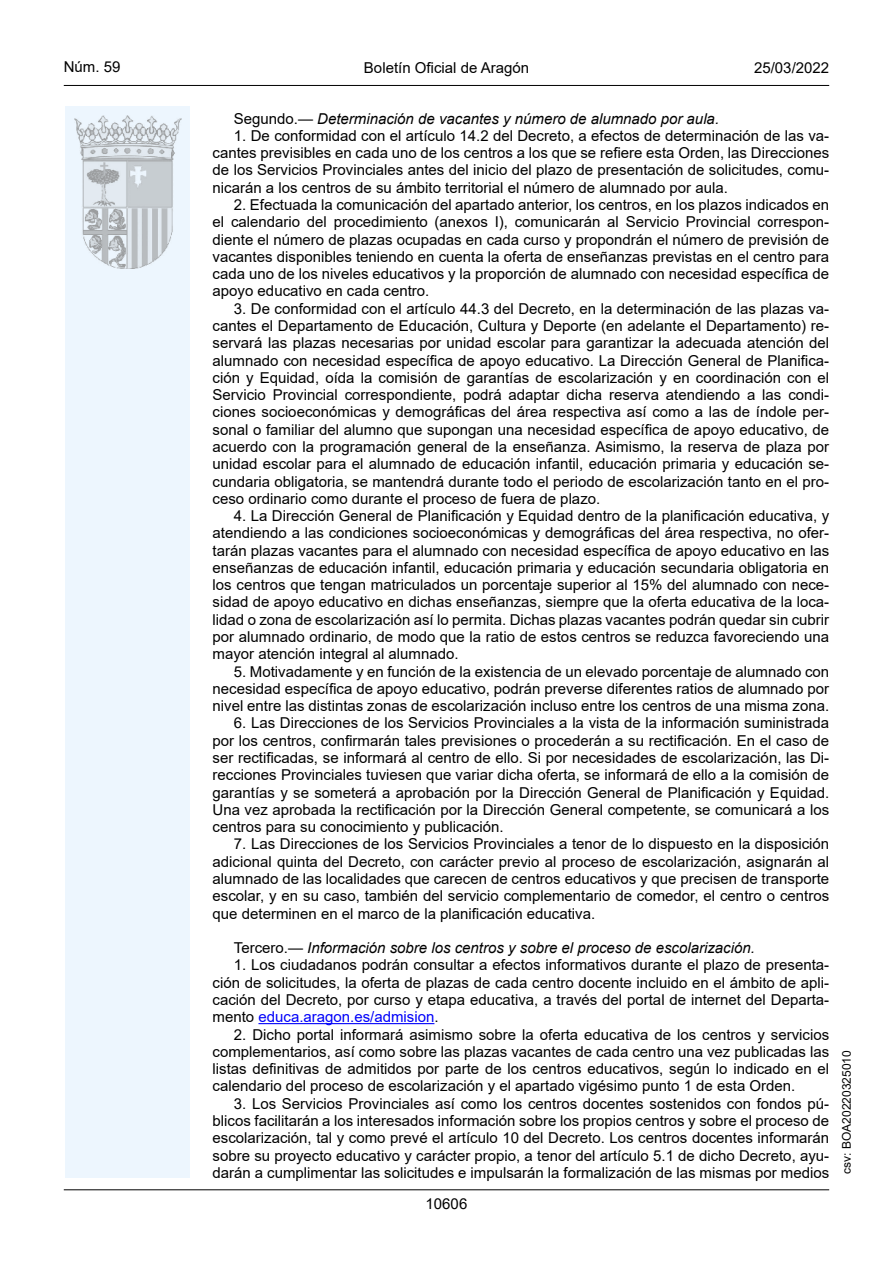
<style>
.page{position:relative;width:893px;height:1263px;background:#fff}
.page>*{position:absolute;margin:0;border:0;box-sizing:border-box;transform-origin:0 0}
.inicio_de_parrafo{font:15px/17.2px "Arial";color:#000;text-align:justify}
.inicio_de_parrafo-2{font:italic 15px "Arial";color:#000}
.estilo_head-c{font:15px "Arial";color:#000}
.estilo_head-d{font:15px "Arial MT2";color:#000}
.estilo_head-i{font:15px "Arial MT2";color:#000}
.numero_pagina{font:15px "Arial MT2";color:#000}
.estilo_head-i-2{font:12px "Arial MT2";color:#000}
.s1{font-style:normal}
.s2{font-family:"Arial MT2"}
.s3{color:#0000fa}
</style>
<div class="page">
<div style="left:65px;top:106px;width:125px;height:1072px;background:#edf6fe"></div>
<img style="left:75px;top:115px;width:106px;height:153px">
<hr style="left:64px;top:85px;width:765px;height:1px;background:#000">
<hr style="left:64px;top:1189px;width:765px;height:1px;background:#000">
<hr style="left:258px;top:1023px;width:176px;height:1px;background:#0000fa">
<p class="estilo_head-i" style="left:64px;top:57px;width:58px">Núm. 59</p>
<p class="estilo_head-c" style="left:364px;top:57px;width:167px">Boletín Oficial de Aragón</p>
<p class="estilo_head-d" style="left:754px;top:57px;width:77px">25/03/2022</p>
<p class="inicio_de_parrafo-2" style="left:234px;top:109px;width:487px"><span class="s1">Segundo.—</span> Determinación de vacantes y número de alumnado por aula.</p>
<p class="inicio_de_parrafo" style="left:213px;top:127px;width:618px;text-indent:21px">1. De conformidad con el artículo 14.2 del Decreto, a efectos de determinación de las va&shy;cantes previsibles en cada uno de los centros a los que se refiere esta Orden, las Direcciones de los Servicios Provinciales antes del inicio del plazo de presentación de solicitudes, comu&shy;nicarán a los centros de su ámbito territorial el número de alumnado por aula.</p>
<p class="inicio_de_parrafo" style="left:213px;top:196px;width:618px;text-indent:21px">2. Efectuada la comunicación del apartado anterior, los centros, en los plazos indicados en el calendario del procedimiento (anexos I), comunicarán al Servicio Provincial correspon&shy;diente el número de plazas ocupadas en cada curso y propondrán el número de previsión de vacantes disponibles teniendo en cuenta la oferta de enseñanzas previstas en el centro para cada uno de los niveles educativos y la proporción de alumnado con necesidad específica de apoyo educativo en cada centro.</p>
<p class="inicio_de_parrafo" style="left:213px;top:300px;width:618px;text-indent:21px">3. De conformidad con el artículo 44.3 del Decreto, en la determinación de las plazas va&shy;cantes el Departamento de Educación, Cultura y Deporte (en adelante el Departamento) re&shy;servará las plazas necesarias por unidad escolar para garantizar la adecuada atención del alumnado con necesidad específica de apoyo educativo. La Dirección General de Planifica&shy;ción y Equidad, oída la comisión de garantías de escolarización y en coordinación con el Servicio Provincial correspondiente, podrá adaptar dicha reserva atendiendo a las condi&shy;ciones socioeconómicas y demográficas del área respectiva así como a las de índole per&shy;sonal o familiar del alumno que supongan una necesidad específica de apoyo educativo, de acuerdo con la programación general de la enseñanza. Asimismo, la reserva de plaza por unidad escolar para el alumnado de educación infantil, educación primaria y educación se&shy;cundaria obligatoria, se mantendrá durante todo el periodo de escolarización tanto en el pro&shy;ceso ordinario como durante el proceso de fuera de plazo.</p>
<p class="inicio_de_parrafo" style="left:213px;top:507px;width:618px;text-indent:21px">4. La Dirección General de Planificación y Equidad dentro de la planificación educativa, y atendiendo a las condiciones socioeconómicas y demográficas del área respectiva, no ofer&shy;tarán plazas vacantes para el alumnado con necesidad específica de apoyo educativo en las enseñanzas de educación infantil, educación primaria y educación secundaria obligatoria en los centros que tengan matriculados un porcentaje superior al 15% del alumnado con nece&shy;sidad de apoyo educativo en dichas enseñanzas, siempre que la oferta educativa de la loca&shy;lidad o zona de escolarización así lo permita. Dichas plazas vacantes podrán quedar sin cubrir por alumnado ordinario, de modo que la ratio de estos centros se reduzca favoreciendo una mayor atención integral al alumnado.</p>
<p class="inicio_de_parrafo" style="left:213px;top:663px;width:618px;text-indent:21px">5. Motivadamente y en función de la existencia de un elevado porcentaje de alumnado con necesidad específica de apoyo educativo, podrán preverse diferentes ratios de alumnado por nivel entre las distintas zonas de escolarización incluso entre los centros de una misma zona.</p>
<p class="inicio_de_parrafo" style="left:213px;top:714px;width:618px;text-indent:21px">6. Las Direcciones de los Servicios Provinciales a la vista de la información suministrada por los centros, confirmarán tales previsiones o procederán a su rectificación. En el caso de ser rectificadas, se informará al centro de ello. Si por necesidades de escolarización, las Di&shy;recciones Provinciales tuviesen que variar dicha oferta, se informará de ello a la comisión de garantías y se someterá a aprobación por la Dirección General de Planificación y Equidad.<br>Una vez aprobada la rectificación por la Dirección General competente, se comunicará a los centros para su conocimiento y publicación.</p>
<p class="inicio_de_parrafo" style="left:213px;top:835px;width:618px;text-indent:21px">7. Las Direcciones de los Servicios Provinciales a tenor de lo dispuesto en la disposición adicional quinta del Decreto, con carácter previo al proceso de escolarización, asignarán al alumnado de las localidades que carecen de centros educativos y que precisen de transporte escolar, y en su caso, también del servicio complementario de comedor, el centro o centros que determinen en el marco de la planificación educativa.</p>
<p class="inicio_de_parrafo-2" style="left:234px;top:938px;width:523px"><span class="s1">Tercero.—</span> Información sobre los centros y sobre el proceso de escolarización.</p>
<p class="inicio_de_parrafo" style="left:213px;top:956px;width:618px;text-indent:21px">1. Los ciudadanos podrán consultar a efectos informativos durante el plazo de presenta&shy;ción de solicitudes, la oferta de plazas de cada centro docente incluido en el ámbito de apli&shy;cación del Decreto, por curso y etapa educativa, a través del portal de internet del Departa&shy;<span class="s2">mento</span> <span class="s3">educa.aragon.es/admision</span><span class="s2">.</span></p>
<p class="inicio_de_parrafo" style="left:213px;top:1025px;width:618px;text-indent:21px">2. Dicho portal informará asimismo sobre la oferta educativa de los centros y servicios complementarios, así como sobre las plazas vacantes de cada centro una vez publicadas las listas definitivas de admitidos por parte de los centros educativos, según lo indicado en el calendario del proceso de escolarización y el apartado vigésimo punto 1 de esta Orden.</p>
<p class="inicio_de_parrafo" style="left:213px;top:1095px;width:618px;text-indent:21px">3. Los Servicios Provinciales así como los centros docentes sostenidos con fondos pú&shy;blicos facilitarán a los interesados información sobre los propios centros y sobre el proceso de escolarización, tal y como prevé el artículo 10 del Decreto. Los centros docentes informarán sobre su proyecto educativo y carácter propio, a tenor del artículo 5.1 de dicho Decreto, ayu&shy;darán a cumplimentar las solicitudes e impulsarán la formalización de las mismas por medios</p>
<p class="numero_pagina" style="left:426px;top:1193px;width:43px">10606</p>
<p class="estilo_head-i-2" style="left:838px;top:1174px;width:125px;rotate:-90deg">csv: BOA20220325010</p>
</div>
